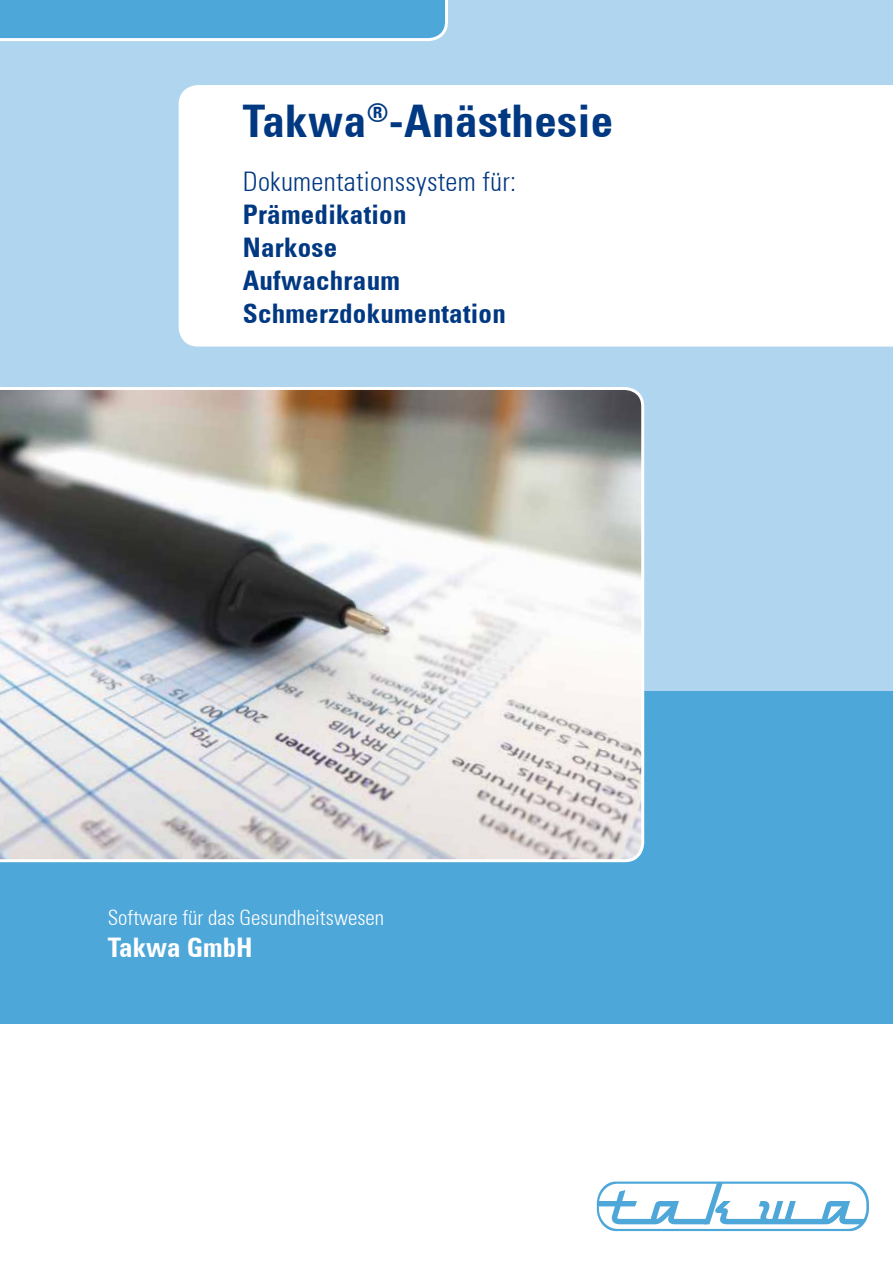
<style>
.page{position:relative;width:893px;height:1263px;background:#fff}
.page>*{position:absolute;margin:0;border:0;box-sizing:border-box;transform-origin:0 0}
.t1{font:700 condensed 45px "Univers 67";letter-spacing:.01em;color:#003882}
.t2{font:700 condensed 27px/33px "Univers 67";letter-spacing:.01em;color:#003882}
.t3{font:300 condensed 27px "Univers 47";letter-spacing:.01em;color:#003882}
.t4{font:700 condensed 27px "Univers 67";color:#fff}
.t5{font:300 condensed 21px "Univers 47";color:#fff}
</style>
<div class="page">
<div style="left:0;top:0;width:893px;height:697px;background:#b0d5ee"></div>
<div style="left:0;top:691px;width:893px;height:333px;background:#4ea7d9"></div>
<svg style="left:0;top:0;width:448px;height:41px;background:#5baddb"></svg>
<img style="left:0;top:387px;width:644px;height:475px">
<div style="left:179px;top:85px;width:714px;height:262px;background:#fff"></div>
<div style="left:243px;top:103px;width:600px;height:241px;background:#fff"></div>
<svg style="left:597px;top:1181px;width:272px;height:50px"></svg>
<h1 class="t1" style="left:243px;top:93px;width:372px">Takwa<sup>®</sup>-Anästhesie</h1>
<p class="t3" style="left:243px;top:165px;width:275px">Dokumentationssystem für:</p>
<p class="t2" style="left:243px;top:197px;width:265px">Prämedikation<br>Narkose<br>Aufwachraum<br>Schmerzdokumentation</p>
<p class="t5" style="left:108px;top:905px;width:278px">Software für das Gesundheitswesen</p>
<p class="t4" style="left:108px;top:931px;width:146px">Takwa GmbH</p>
</div>
